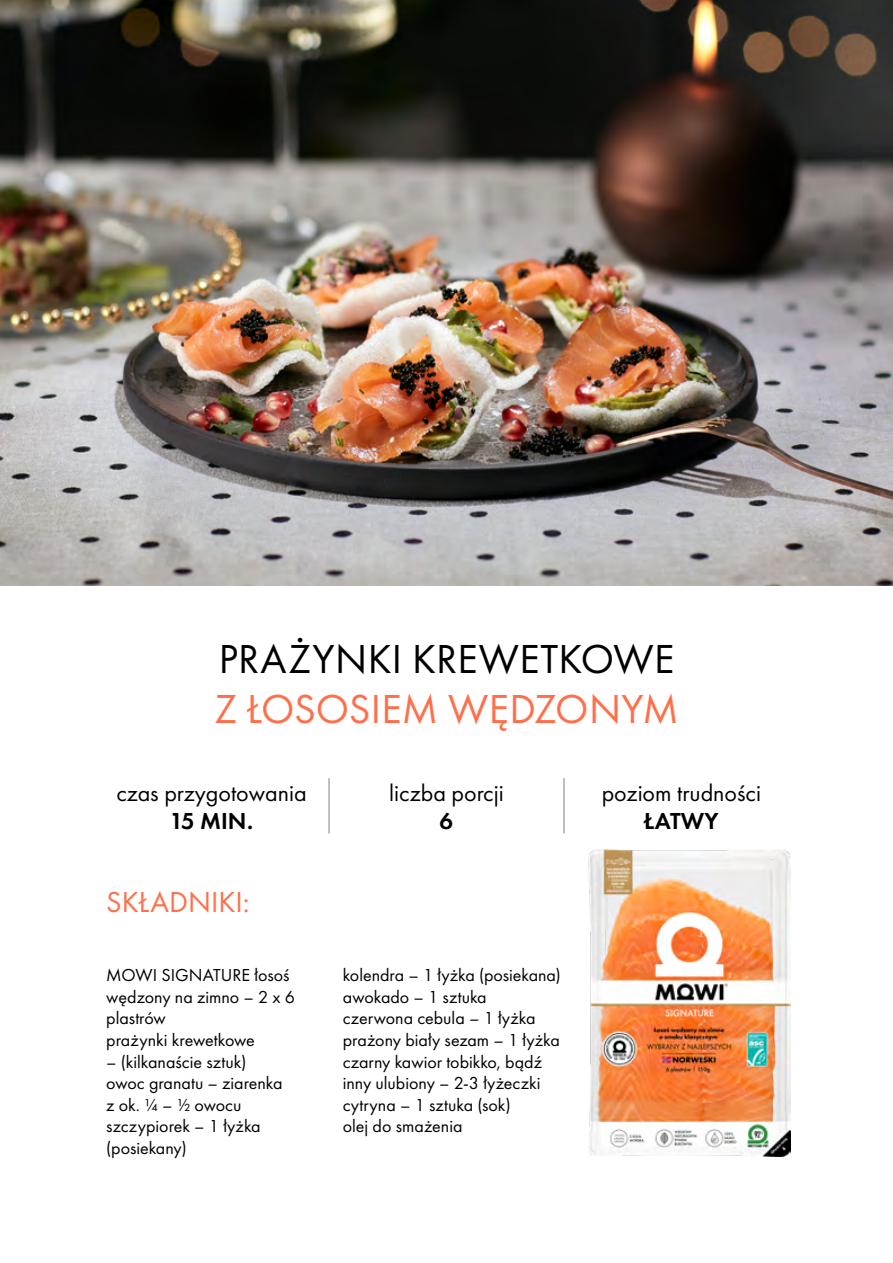
<style>
.page{position:relative;width:893px;height:1263px;background:#fff}
.page>*{position:absolute;margin:0;border:0;box-sizing:border-box;transform-origin:0 0}
.t1{font:42px "Futura PT";letter-spacing:.01em;color:#000}
.t2{font:42px "Futura PT";letter-spacing:-.005em;color:#ff6f4a}
.t3{font:30px "Futura PT";color:#ff6f4a}
.t4{font:24px "Futura PT";color:#000}
.t5{font:600 24px "Futura PT";color:#000}
.t6{font:18px/21.6px "Futura PT";color:#000}
</style>
<div class="page">
<img style="left:0;top:0;width:893px;height:585px">
<hr style="left:329px;top:778px;width:1px;height:55px;background:#808080">
<hr style="left:564px;top:778px;width:1px;height:55px;background:#808080">
<img style="left:588px;top:849px;width:202px;height:308px">
<h1 class="t1" style="left:219px;top:634px;width:457px">PRAŻYNKI KREWETKOWE</h1>
<h1 class="t2" style="left:214px;top:684px;width:466px">Z ŁOSOSIEM WĘDZONYM</h1>
<h3 class="t4" style="left:116px;top:778px;width:192px">czas przygotowania</h3>
<h3 class="t5" style="left:170px;top:806px;width:85px">15 MIN.</h3>
<h2 class="t3" style="left:106px;top:884px;width:145px">SKŁADNIKI:</h2>
<p class="t6" style="left:106px;top:964px;width:190px">MOWI SIGNATURE łosoś wędzony na zimno – 2 x 6 plastrów<br>prażynki krewetkowe</p>
<p class="t6" style="left:106px;top:1051px;width:178px">– (kilkanaście sztuk) owoc granatu – ziarenka z ok. ¼ – ½ owocu szczypiorek – 1 łyżka (posiekany)</p>
<h3 class="t4" style="left:389px;top:778px;width:116px">liczba porcji</h3>
<h3 class="t5" style="left:440px;top:806px;width:15px">6</h3>
<p class="t6" style="left:343px;top:964px;width:220px">kolendra – 1 łyżka (posiekana) awokado – 1 sztuka czerwona cebula – 1 łyżka prażony biały sezam – 1 łyżka czarny kawior tobikko, bądź inny ulubiony – 2-3 łyżeczki cytryna – 1 sztuka (sok)<br>olej do smażenia</p>
<h3 class="t4" style="left:602px;top:778px;width:161px">poziom trudności</h3>
<h3 class="t5" style="left:644px;top:806px;width:76px">ŁATWY</h3>
</div>
